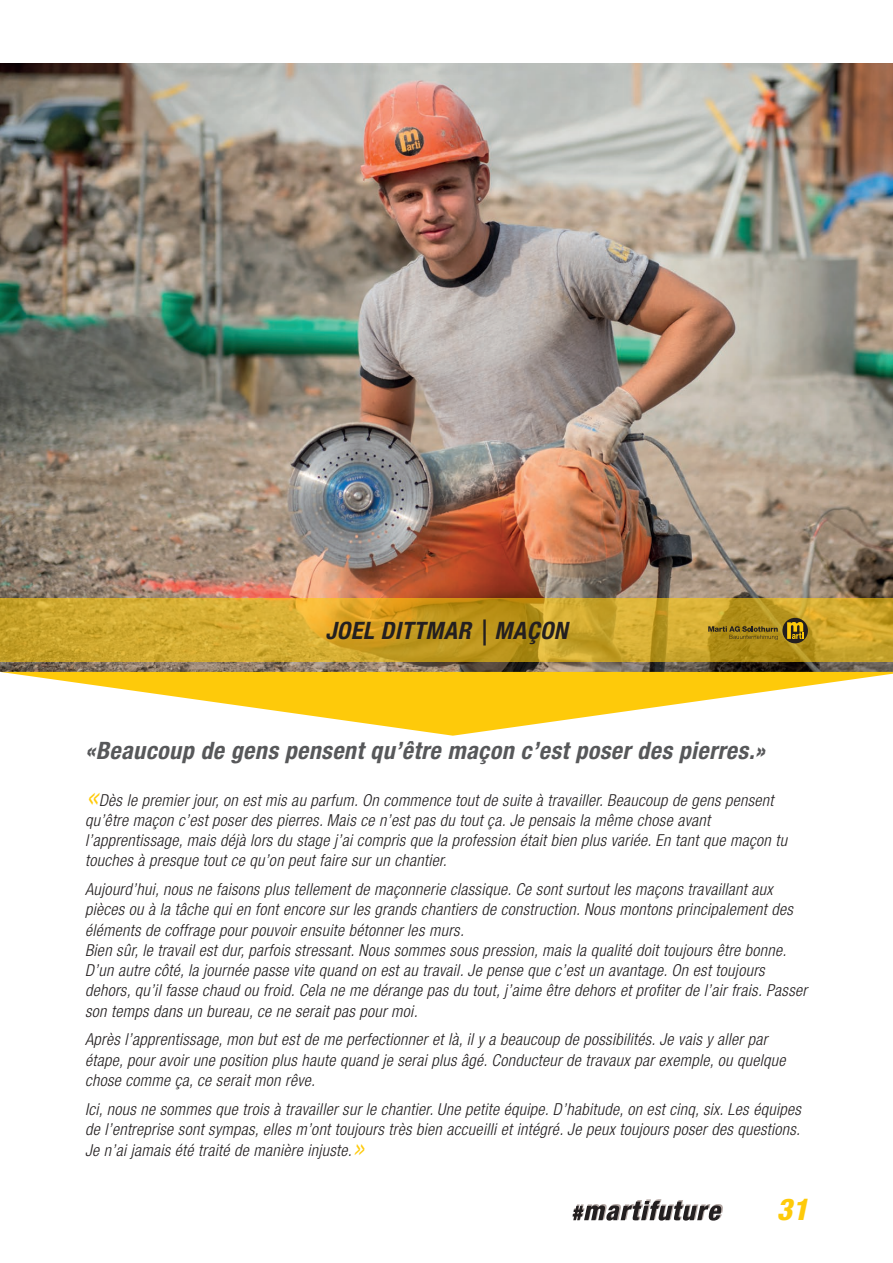
<style>
.page{position:relative;width:893px;height:1263px;background:#fff}
.page>*{position:absolute;margin:0;border:0;box-sizing:border-box;transform-origin:0 0}
.t1{font:italic 800 condensed 30px "Helvetica Neue LT Std";color:#feca0a}
.t2{font:italic 700 condensed 24px "Helvetica Neue LT Std";letter-spacing:.02em;color:#57585a}
.t3{font:italic 700 condensed 24px "Helvetica Neue LT Std";letter-spacing:.02em;color:#231f20}
.t4{font:italic 300 condensed 16.5px/20.2px "Helvetica Neue LT Std";letter-spacing:.02em;color:#231f20}
.s1{font-size:36px;color:#feca0a}
.s2{font-size:33px;color:#feca0a}
</style>
<div class="page">
<img style="left:0;top:64px;width:893px;height:607px">
<svg style="left:1px;top:672px;width:892px;height:64px"></svg>
<svg style="left:0;top:598px;width:893px;height:64px;background:#cba329"></svg>
<div style="left:782px;top:618px;width:26px;height:25px;background:linear-gradient(to right,#221e20,#282320);border-radius:50%"></div>
<svg style="left:787px;top:622px;width:16px;height:17px"></svg>
<svg style="left:708px;top:626px;width:70px;height:14px"></svg>
<svg style="left:573px;top:1199px;width:150px;height:21px"></svg>
<h2 class="t3" style="left:325px;top:616px;width:244px">JOEL DITTMAR | MAÇON</h2>
<h2 class="t2" style="left:85px;top:736px;width:682px">«Beaucoup de gens pensent qu’être maçon c’est poser des pierres.»</h2>
<p class="t4" style="left:85px;top:790px;width:703px"><span class="s1">«</span>Dès le premier jour, on est mis au parfum. On commence tout de suite à travailler. Beaucoup de gens pensent qu’être maçon c’est poser des pierres. Mais ce n’est pas du tout ça. Je pensais la même chose avant l’apprentissage, mais déjà lors du stage j’ai compris que la profession était bien plus variée. En tant que maçon tu touches à presque tout ce qu’on peut faire sur un chantier.</p>
<p class="t4" style="left:85px;top:879px;width:723px">Aujourd’hui, nous ne faisons plus tellement de maçonnerie classique. Ce sont surtout les maçons travaillant aux pièces ou à la tâche qui en font encore sur les grands chantiers de construction. Nous montons principalement des éléments de coffrage pour pouvoir ensuite bétonner les murs.<br>Bien sûr, le travail est dur, parfois stressant. Nous sommes sous pression, mais la qualité doit toujours être bonne.<br>D’un autre côté, la journée passe vite quand on est au travail. Je pense que c’est un avantage. On est toujours dehors, qu’il fasse chaud ou froid. Cela ne me dérange pas du tout, j’aime être dehors et profiter de l’air frais. Passer son temps dans un bureau, ce ne serait pas pour moi.</p>
<p class="t4" style="left:85px;top:1030px;width:702px">Après l’apprentissage, mon but est de me perfectionner et là, il y a beaucoup de possibilités. Je vais y aller par étape, pour avoir une position plus haute quand je serai plus âgé. Conducteur de travaux par exemple, ou quelque chose comme ça, ce serait mon rêve.</p>
<p class="t4" style="left:85px;top:1099px;width:717px;line-height:20.7px;text-align:justify">Ici, nous ne sommes que trois à travailler sur le chantier. Une petite équipe. D’habitude, on est cinq, six. Les équipes de l’entreprise sont sympas, elles m’ont toujours très bien accueilli et intégré. Je peux toujours poser des questions.<br>Je n’ai jamais été traité de manière injuste.<span class="s2">»</span></p>
<h1 class="t1" style="left:777px;top:1191px;width:33px">31</h1>
</div>
